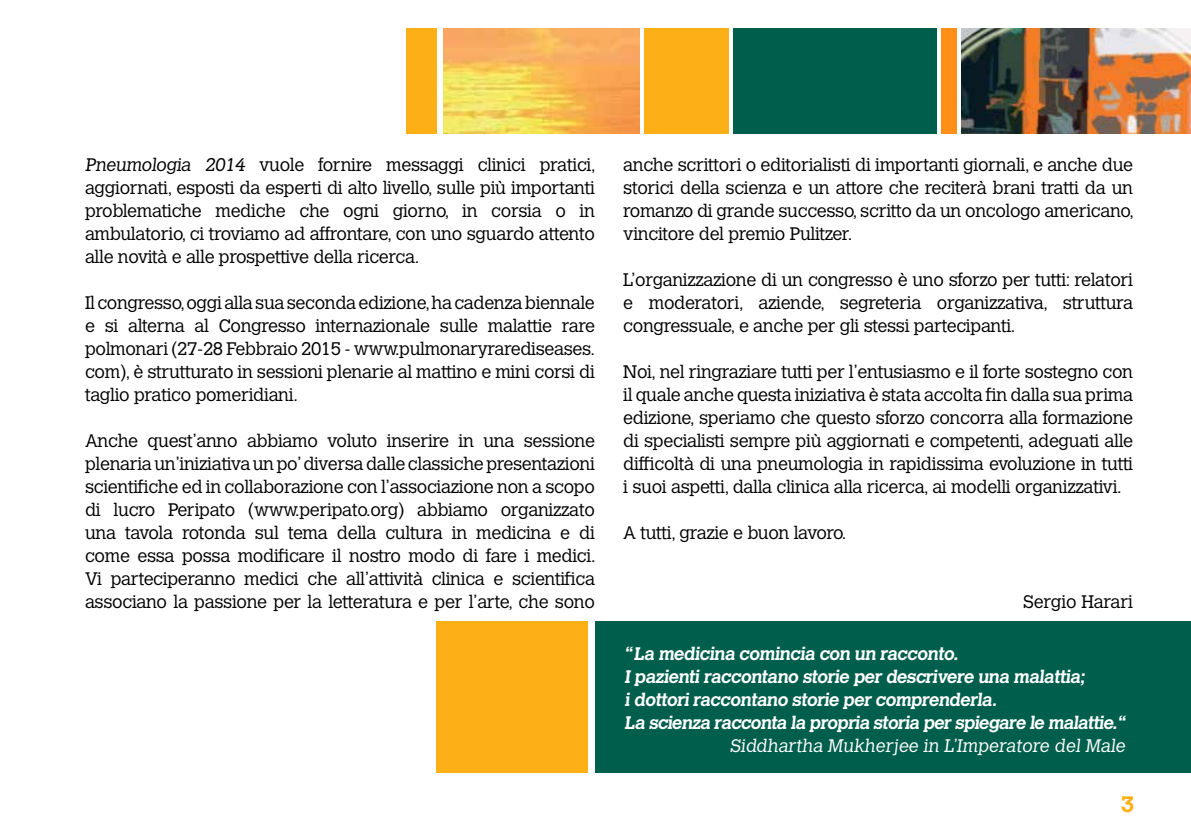
<style>
.page{position:relative;width:1191px;height:840px;background:#fff}
.page>*{position:absolute;margin:0;border:0;box-sizing:border-box;transform-origin:0 0}
.t1{font:700 22px "Calvert MT Std";color:#fcaf17}
.t2{font:300 18px/23px "Calvert MT Std";letter-spacing:-.02em;color:#000;text-align:justify}
.t3{font:700 18px/23px "Calvert MT Std";letter-spacing:-.18em;color:#fff}
.t4{font:300 18px "Calvert MT Std";color:#fff}
</style>
<div class="page">
<div style="left:644px;top:28px;width:84px;height:106px;background:#fcaf17"></div>
<div style="left:733px;top:28px;width:204px;height:106px;background:#005e4c"></div>
<div style="left:406px;top:28px;width:31px;height:106px;background:#fcaf17"></div>
<div style="left:941px;top:28px;width:15px;height:106px;background:#ff8f19"></div>
<img style="left:961px;top:28px;width:230px;height:106px">
<img style="left:443px;top:28px;width:196px;height:106px">
<div style="left:595px;top:621px;width:596px;height:151px;background:#005e4c"></div>
<div style="left:437px;top:621px;width:151px;height:151px;background:#fcaf17"></div>
<p class="t2" style="left:85px;top:153px;width:512px">Pneumologia 2014 vuole fornire messaggi clinici pratici, aggiornati, esposti da esperti di alto livello, sulle più importanti problematiche mediche che ogni giorno, in corsia o in ambulatorio, ci troviamo ad affrontare, con uno sguardo attento alle novità e alle prospettive della ricerca.</p>
<p class="t2" style="left:85px;top:291px;width:511px">Il congresso, oggi alla sua seconda edizione, ha cadenza biennale e si alterna al Congresso internazionale sulle malattie rare polmonari (27-28 Febbraio 2015 - www.pulmonaryrarediseases. com), è strutturato in sessioni plenarie al mattino e mini corsi di taglio pratico pomeridiani.</p>
<p class="t2" style="left:85px;top:429px;width:512px">Anche quest’anno abbiamo voluto inserire in una sessione plenaria un’iniziativa un po’ diversa dalle classiche presentazioni scientifiche ed in collaborazione con l’associazione non a scopo di lucro Peripato (www.peripato.org) abbiamo organizzato una tavola rotonda sul tema della cultura in medicina e di come essa possa modificare il nostro modo di fare i medici.<br>Vi parteciperanno medici che all’attività clinica e scientifica associano la passione per la letteratura e per l’arte, che sono</p>
<p class="t2" style="left:623px;top:153px;width:512px">anche scrittori o editorialisti di importanti giornali, e anche due storici della scienza e un attore che reciterà brani tratti da un romanzo di grande successo, scritto da un oncologo americano, vincitore del premio Pulitzer.</p>
<p class="t2" style="left:623px;top:268px;width:511px">L’organizzazione di un congresso è uno sforzo per tutti: relatori e moderatori, aziende, segreteria organizzativa, struttura congressuale, e anche per gli stessi partecipanti.</p>
<p class="t2" style="left:623px;top:360px;width:511px">Noi, nel ringraziare tutti per l’entusiasmo e il forte sostegno con il quale anche questa iniziativa è stata accolta fin dalla sua prima edizione, speriamo che questo sforzo concorra alla formazione di specialisti sempre più aggiornati e competenti, adeguati alle difficoltà di una pneumologia in rapidissima evoluzione in tutti i suoi aspetti, dalla clinica alla ricerca, ai modelli organizzativi.</p>
<p class="t2" style="left:623px;top:521px;width:225px">A tutti, grazie e buon lavoro.</p>
<p class="t2" style="left:1023px;top:590px;width:112px">Sergio Harari</p>
<p class="t3" style="left:624px;top:641px;width:504px">“La medicina comincia con un racconto.<br>I pazienti raccontano storie per descrivere una malattia;<br>i dottori raccontano storie per comprenderla.<br>La scienza racconta la propria storia per spiegare le malattie.“</p>
<p class="t4" style="left:729px;top:735px;width:399px">Siddhartha Mukherjee in L’Imperatore del Male</p>
<p class="t1" style="left:1120px;top:789px;width:15px">3</p>
</div>
